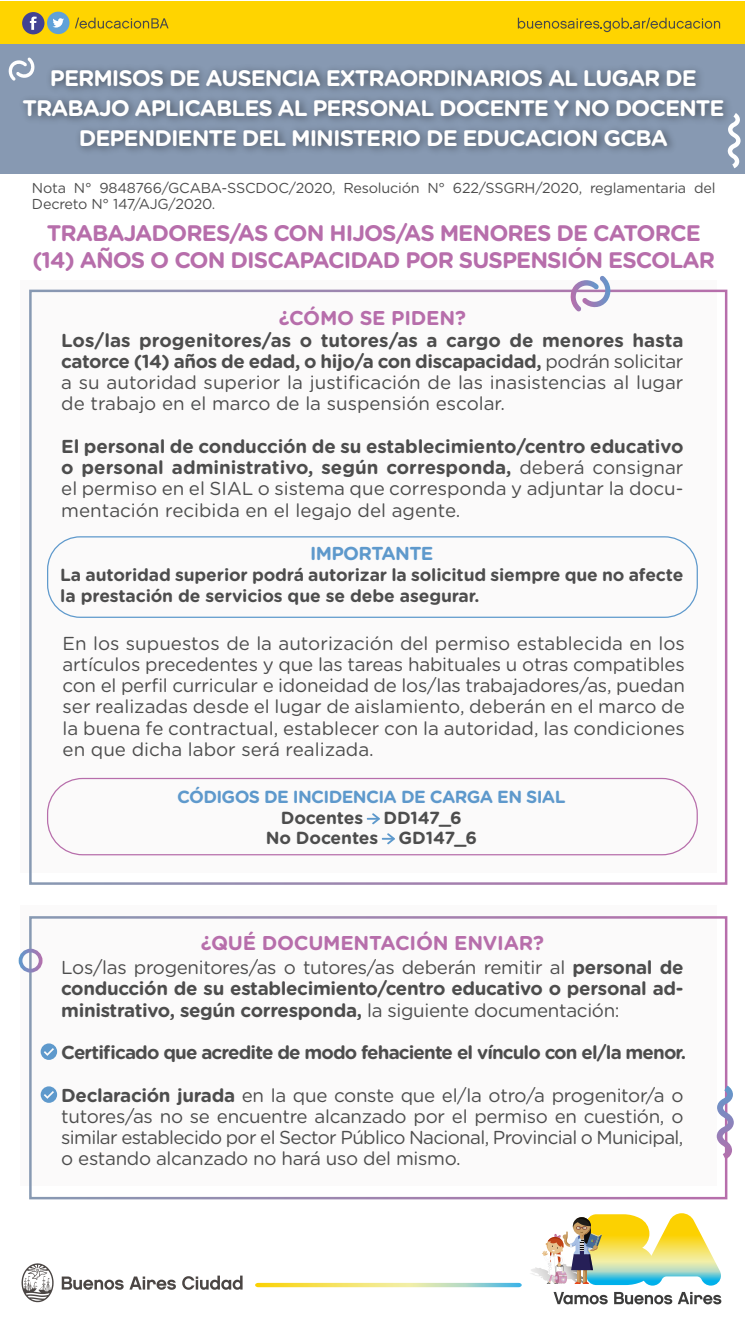
<style>
.page{position:relative;width:745px;height:1322px;background:#fff}
.page>*{position:absolute;margin:0;border:0;box-sizing:border-box;transform-origin:0 0}
.t1{font:700 22.5px/30px "Gotham Rounded";letter-spacing:-.045em;color:#fff;text-align:center}
.t2{font:700 22.5px/26.2px "Gotham Rounded";letter-spacing:-.04em;color:#b76eab;text-align:center}
.t3{font:700 20px "Gotham Rounded";letter-spacing:-.01em;color:#b76eab}
.t4{font:18.75px/21.2px "Gotham Rounded";color:#4d4d4d;text-align:justify}
.t5{font:700 18.75px/21.2px "Gotham Rounded";letter-spacing:-.045em;color:#4d4d4d;text-align:justify}
.t6{font:700 18.75px "Gotham Rounded";letter-spacing:-.035em;color:#5e99cc}
.t7{font:700 17.5px/21.2px "Gotham Rounded";letter-spacing:-.01em;color:#4d4d4d}
.t8{font:700 17.5px "Gotham Rounded";letter-spacing:-.035em;color:#5e99cc}
.t9{font:14.38px/16.2px "Gotham Rounded";letter-spacing:-.015em;color:#4d4d4d}
.s1{font-weight:700}
.s2{font-weight:400}
</style>
<div class="page">
<div style="left:21px;top:906px;width:695px;height:280px;background:#fbfafa"></div>
<div style="left:29px;top:916px;width:698px;height:283px;border:2px solid #fff"></div>
<div style="left:21px;top:281px;width:695px;height:592px;background:#fbfafa"></div>
<div style="left:0;top:41px;width:744px;height:133px;background:#8799b2"></div>
<img style="left:24px;top:68px;width:717px;height:101px">
<svg style="left:568px;top:276px;width:44px;height:36px"></svg>
<svg style="left:8px;top:57px;width:28px;height:24px"></svg>
<svg style="left:727px;top:113px;width:13px;height:55px"></svg>
<div style="left:47px;top:536px;width:650px;height:82px;border:1px solid #5e99cc;border-radius:33px"></div>
<svg style="left:716px;top:1086px;width:17px;height:73px"></svg>
<svg style="left:41px;top:1043px;width:16px;height:17px"></svg>
<svg style="left:41px;top:1086px;width:16px;height:17px"></svg>
<svg style="left:366px;top:813px;width:14px;height:12px"></svg>
<div style="left:19px;top:949px;width:23px;height:24px;border:4px solid #fff;border-radius:50%"></div>
<svg style="left:255px;top:1283px;width:266px;height:4px"></svg>
<svg style="left:62px;top:1277px;width:114px;height:13px"></svg>
<svg style="left:182px;top:1276px;width:60px;height:14px"></svg>
<svg style="left:21px;top:1263px;width:33px;height:39px"></svg>
<svg style="left:553px;top:1292px;width:54px;height:12px"></svg>
<svg style="left:614px;top:1292px;width:107px;height:12px"></svg>
<svg style="left:531px;top:1213px;width:189px;height:73px"></svg>
<div style="left:0;top:1px;width:744px;height:43px;background:#ffd400"></div>
<div style="left:22px;top:12px;width:22px;height:22px;background:#424293;border-radius:50%"></div>
<svg style="left:30px;top:17px;width:7px;height:13px"></svg>
<div style="left:47px;top:12px;width:22px;height:22px;background:#60a1d8;border-radius:11px"></div>
<svg style="left:53px;top:18px;width:11px;height:10px"></svg>
<svg style="left:517px;top:18px;width:202px;height:14px"></svg>
<svg style="left:75px;top:18px;width:93px;height:11px"></svg>
<div style="left:47px;top:778px;width:650px;height:77px;border:1px solid #b76eab;border-radius:35px"></div>
<svg style="left:381px;top:833px;width:14px;height:12px"></svg>
<p class="t1" style="left:22px;top:62px;width:703px">PERMISOS DE AUSENCIA EXTRAORDINARIOS AL LUGAR DE<br>TRABAJO APLICABLES AL PERSONAL DOCENTE Y NO DOCENTE<br>DEPENDIENTE DEL MINISTERIO DE EDUCACION GCBA</p>
<p class="t9" style="left:32px;top:179px;width:684px">Nota N° 9848766/GCABA-SSCDOC/2020, Resolución N° 622/SSGRH/2020, reglamentaria del<br>Decreto N° 147/AJG/2020.</p>
<p class="t2" style="left:32px;top:219px;width:683px">TRABAJADORES/AS CON HIJOS/AS MENORES DE CATORCE (14) AÑOS O CON DISCAPACIDAD POR SUSPENSIÓN ESCOLAR</p>
<p class="t3" style="left:279px;top:304px;width:188px">¿CÓMO SE PIDEN?</p>
<p class="t4" style="left:61px;top:328px;width:623px"><span class="s1">Los/las progenitores/as o tutores/as a cargo de menores hasta catorce (14) años de edad, o hijo/a con discapacidad,</span> podrán solicitar a su autoridad superior la justificación de las inasistencias al lugar de trabajo en el marco de la suspensión escolar.</p>
<p class="t4" style="left:61px;top:435px;width:623px"><span class="s1">El personal de conducción de su establecimiento/centro educativo o personal administrativo, según corresponda,</span> deberá consignar el permiso en el SIAL o sistema que corresponda y adjuntar la docu&shy;mentación recibida en el legajo del agente.</p>
<p class="t6" style="left:310px;top:539px;width:124px">IMPORTANTE</p>
<p class="t7" style="left:60px;top:564px;width:624px">La autoridad superior podrá autorizar la solicitud siempre que no afecte la prestación de servicios que se debe asegurar.</p>
<p class="t4" style="left:63px;top:632px;width:623px">En los supuestos de la autorización del permiso establecida en los artículos precedentes y que las tareas habituales u otras compatibles con el perfil curricular e idoneidad de los/las trabajadores/as, puedan ser realizadas desde el lugar de aislamiento, deberán en el marco de la buena fe contractual, establecer con la autoridad, las condiciones en que dicha labor será realizada.</p>
<p class="t8" style="left:177px;top:784px;width:389px">CÓDIGOS DE INCIDENCIA DE CARGA EN SIAL</p>
<p class="t7" style="left:265px;top:807px;width:213px;line-height:20px;text-align:center">Docentes DD147_6<br>No Docentes GD147_6</p>
<p class="t3" style="left:201px;top:929px;width:344px">¿QUÉ DOCUMENTACIÓN ENVIAR?</p>
<p class="t5" style="left:61px;top:956px;width:623px"><span class="s2">Los/las progenitores/as o tutores/as deberán remitir al</span> personal de conducción de su establecimiento/centro educativo o personal ad&shy;ministrativo, según corresponda, <span class="s2">la siguiente documentación:</span></p>
<p class="t5" style="left:61px;top:1041px;width:626px">Certificado que acredite de modo fehaciente el vínculo con el/la menor.</p>
<p class="t4" style="left:61px;top:1083px;width:623px"><span class="s1">Declaración jurada</span> en la que conste que el/la otro/a progenitor/a o tutores/as no se encuentre alcanzado por el permiso en cuestión, o similar establecido por el Sector Público Nacional, Provincial o Municipal, o estando alcanzado no hará uso del mismo.</p>
</div>
